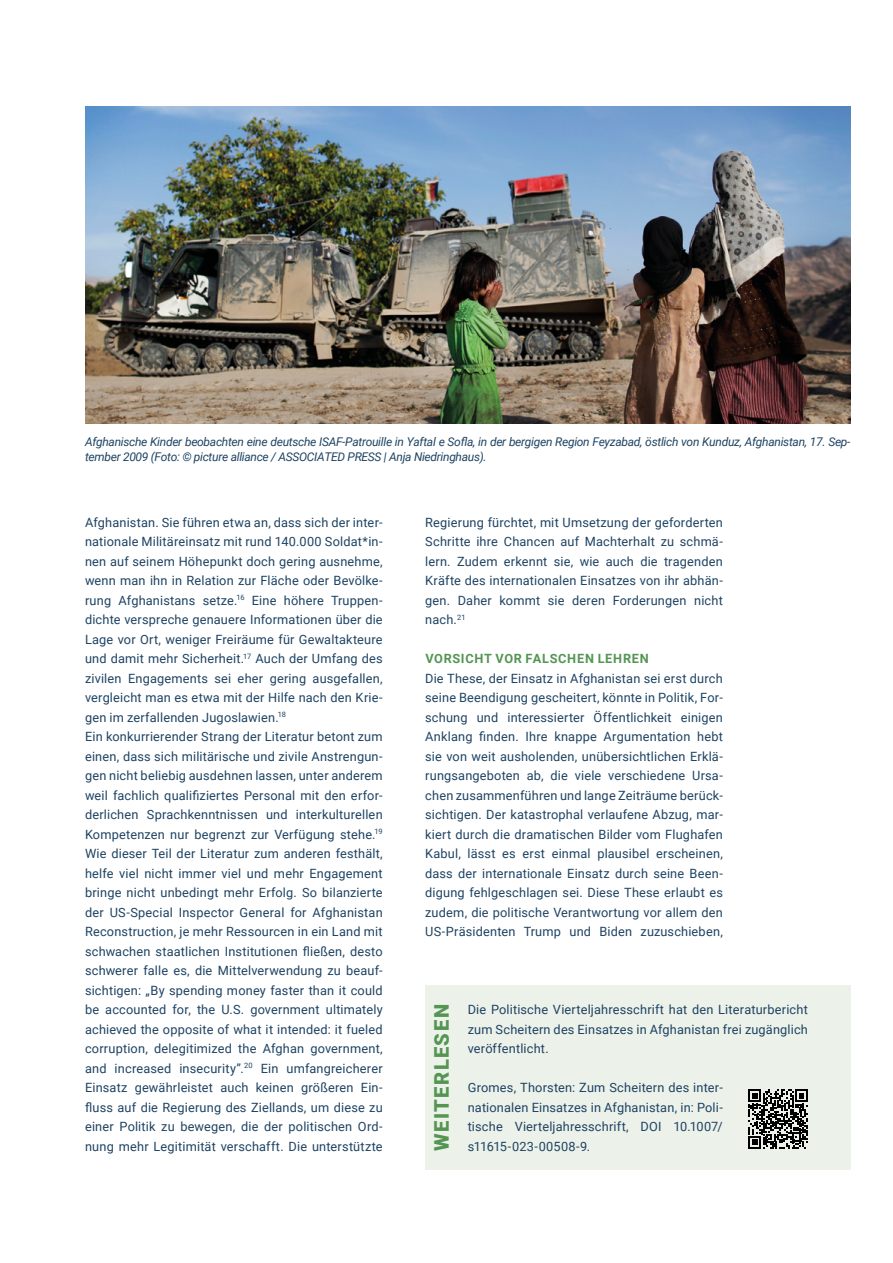
<style>
.page{position:relative;width:893px;height:1263px;background:#fff}
.page>*{position:absolute;margin:0;border:0;box-sizing:border-box;transform-origin:0 0}
.Titel{font:900 20.1px "Roboto";letter-spacing:.065em;color:#549553}
.Fließtext{font:12.75px/19.5px "Roboto";letter-spacing:.015em;color:#1e4363;text-align:justify}
.Zwischenüberschrift{font:700 12.75px "Roboto";letter-spacing:.055em;color:#549553}
.Bildunterschriften{font:italic 12px/15px "Roboto";letter-spacing:-.025em;color:#1e4363}
</style>
<div class="page">
<div style="left:425px;top:985px;width:425px;height:184px;background:#ecf1e9"></div>
<svg style="left:749px;top:1089px;width:59px;height:59px"></svg>
<img style="left:85px;top:107px;width:765px;height:317px">
<p class="Bildunterschriften" style="left:85px;top:433px;width:767px">Afghanische Kinder beobachten eine deutsche ISAF-Patrouille in Yaftal e Sofla, in der bergigen Region Feyzabad, östlich von Kunduz, Afghanistan, 17. Sep&shy;tember 2009 (Foto: © picture alliance / ASSOCIATED PRESS | Anja Niedringhaus).</p>
<p class="Fließtext" style="left:85px;top:512px;width:299px">Afghanistan. Sie führen etwa an, dass sich der inter&shy;nationale Militäreinsatz mit rund 140.000 Soldat*in&shy;nen auf seinem Höhepunkt doch gering ausnehme, wenn man ihn in Relation zur Fläche oder Bevölke&shy;rung Afghanistans setze.<sup>16</sup> Eine höhere Truppen&shy;dichte verspreche genauere Informationen über die Lage vor Ort, weniger Freiräume für Gewaltakteure und damit mehr Sicherheit.<sup>17</sup> Auch der Umfang des zivilen Engagements sei eher gering ausgefallen, vergleicht man es etwa mit der Hilfe nach den Krie&shy;gen im zerfallenden Jugoslawien.<sup>18</sup></p>
<p class="Fließtext" style="left:85px;top:726px;width:299px">Ein konkurrierender Strang der Literatur betont zum einen, dass sich militärische und zivile Anstrengun&shy;gen nicht beliebig ausdehnen lassen, unter anderem weil fachlich qualifiziertes Personal mit den erfor&shy;derlichen Sprachkenntnissen und interkulturellen Kompetenzen nur begrenzt zur Verfügung stehe.<sup>19<br></sup>Wie dieser Teil der Literatur zum anderen festhält, helfe viel nicht immer viel und mehr Engagement bringe nicht unbedingt mehr Erfolg. So bilanzierte der US-Special Inspector General for Afghanistan Reconstruction, je mehr Ressourcen in ein Land mit schwachen staatlichen Institutionen fließen, desto schwerer falle es, die Mittelverwendung zu beauf&shy;sichtigen: „By spending money faster than it could be accounted for, the U.S. government ultimately achieved the opposite of what it intended: it fueled corruption, delegitimized the Afghan government, and increased insecurity”.<sup>20</sup> Ein umfangreicherer Einsatz gewährleistet auch keinen größeren Ein&shy;fluss auf die Regierung des Ziellands, um diese zu einer Politik zu bewegen, die der politischen Ord&shy;nung mehr Legitimität verschafft. Die unterstützte</p>
<p class="Fließtext" style="left:425px;top:512px;width:299px">Regierung fürchtet, mit Umsetzung der geforderten Schritte ihre Chancen auf Machterhalt zu schmä&shy;lern. Zudem erkennt sie, wie auch die tragenden Kräfte des internationalen Einsatzes von ihr abhän&shy;gen. Daher kommt sie deren Forderungen nicht nach.<sup>21</sup></p>
<h2 class="Zwischenüberschrift" style="left:425px;top:650px;width:225px">VORSICHT VOR FALSCHEN LEHREN</h2>
<p class="Fließtext" style="left:425px;top:668px;width:299px">Die These, der Einsatz in Afghanistan sei erst durch seine Beendigung gescheitert, könnte in Politik, For&shy;schung und interessierter Öffentlichkeit einigen Anklang finden. Ihre knappe Argumentation hebt sie von weit ausholenden, unübersichtlichen Erklä&shy;rungsangeboten ab, die viele verschiedene Ursa&shy;chen zusammenführen und lange Zeiträume berück&shy;sichtigen. Der katastrophal verlaufene Abzug, mar&shy;kiert durch die dramatischen Bilder vom Flughafen Kabul, lässt es erst einmal plausibel erscheinen, dass der internationale Einsatz durch seine Been&shy;digung fehlgeschlagen sei. Diese These erlaubt es zudem, die politische Verantwortung vor allem den US-Präsidenten Trump und Biden zuzuschieben,</p>
<h1 class="Titel" style="left:428px;top:1151px;width:148px;rotate:-90deg">WEITERLESEN</h1>
<p class="Fließtext" style="left:468px;top:999px;width:342px">Die Politische Vierteljahresschrift hat den Literaturbericht zum Scheitern des Einsatzes in Afghanistan frei zugänglich veröffentlicht.</p>
<p class="Fließtext" style="left:468px;top:1077px;width:257px">Gromes, Thorsten: Zum Scheitern des inter&shy;nationalen Einsatzes in Afghanistan, in: Poli&shy;tische Vierteljahresschrift, DOI 10.1007/ s11615-023-00508-9.</p>
</div>
